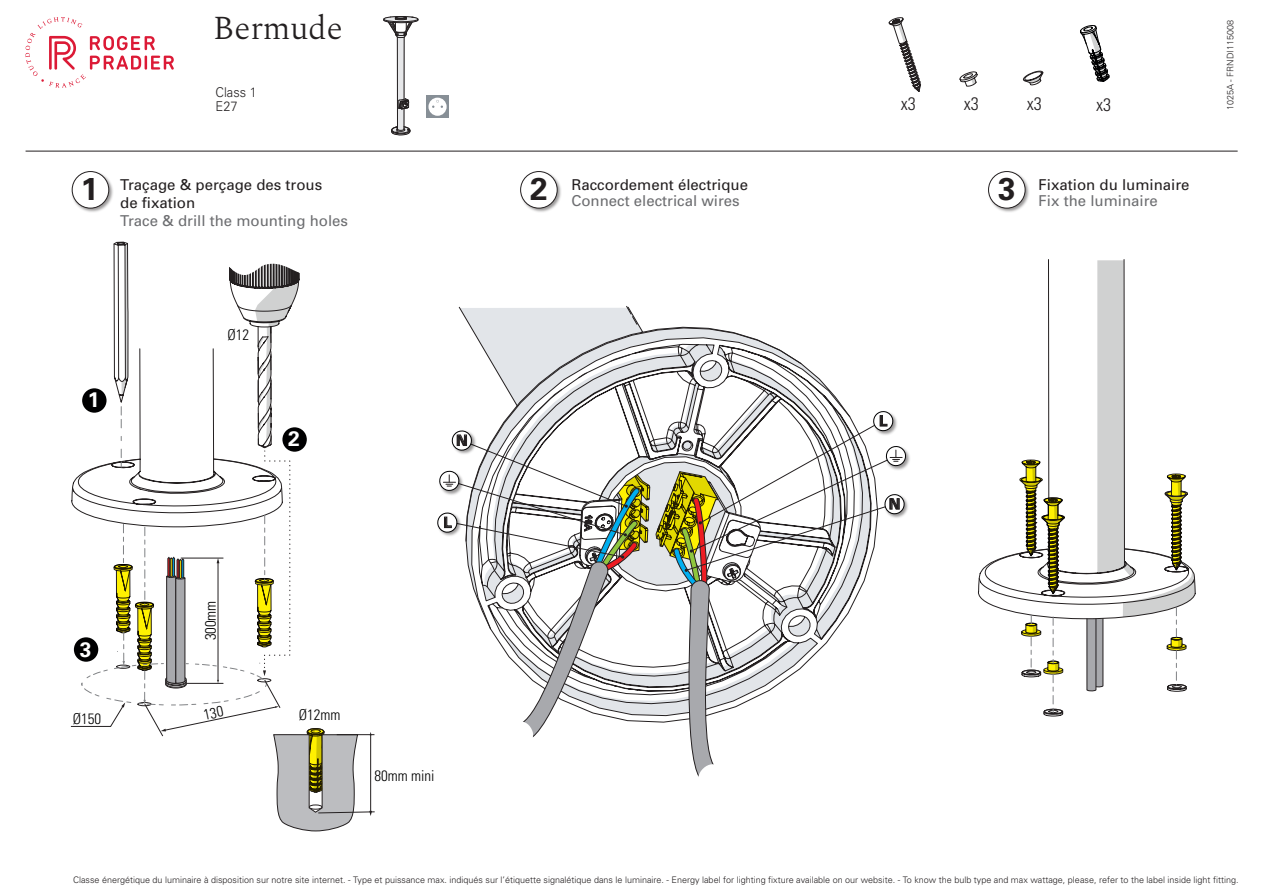
<style>
.page{position:relative;width:1263px;height:893px;background:#fff}
.page>*{position:absolute;margin:0;border:0;box-sizing:border-box;transform-origin:0 0}
.t1{font:300 33px "Spectral";color:#231f20}
.t2{font:700 31.5px "Univers LT Std";color:#231f20}
.t3{font:700 21px "Univers LT Std";color:#fff}
.t4{font:300 condensed 18px "Univers";color:#231f20}
.t5{font:15px/18px "Univers";color:#231f20}
.t6{font:15px "Univers";color:#6c6d70}
.t7{font:300 condensed 15px "Univers";color:#000001}
.t8{font:700 14.55px "Univers LT Std";color:#231f20}
.t9{font:300 13.5px/13.5px "Univers";color:#262324;scale:.95 1}
.t10{font:300 9px "Univers";color:#231f20}
.t11{font:300 9px "Univers";color:#262324}
</style>
<div class="page">
<svg style="left:25px;top:17px;width:149px;height:71px"></svg>
<hr style="left:26px;top:151px;width:1212px;height:1px;background:#231f20">
<div style="left:426px;top:95px;width:23px;height:23px;background:#878f96"></div>
<div style="left:428px;top:98px;width:19px;height:18px;background:#fff;border-radius:50%"></div>
<svg style="left:432px;top:100px;width:11px;height:8px"></svg>
<svg style="left:384px;top:16px;width:35px;height:120px"></svg>
<img style="left:988px;top:171px;width:41px;height:41px">
<div style="left:988px;top:172px;width:37px;height:36px;background:#fff;border-radius:50%"></div>
<div style="left:988px;top:171px;width:37px;height:38px;border:1px solid #231f20;border-radius:50%"></div>
<img style="left:520px;top:171px;width:41px;height:40px">
<div style="left:521px;top:172px;width:36px;height:36px;background:#fff;border-radius:50%"></div>
<div style="left:520px;top:171px;width:38px;height:38px;border:1px solid #231f20;border-radius:50%"></div>
<img style="left:71px;top:171px;width:42px;height:41px">
<div style="left:72px;top:172px;width:37px;height:36px;background:#fff;border-radius:50%"></div>
<div style="left:72px;top:171px;width:37px;height:38px;border:1px solid #231f20;border-radius:50%"></div>
<img style="left:907px;top:451px;width:3px;height:15px">
<svg style="left:437px;top:306px;width:470px;height:471px"></svg>
<svg style="left:1026px;top:260px;width:97px;height:200px"></svg>
<hr style="left:1123px;top:259px;width:2px;height:290px;background:#231f20">
<hr style="left:1048px;top:259px;width:1px;height:239px;background:#231f20">
<svg style="left:978px;top:460px;width:218px;height:257px"></svg>
<svg style="left:888px;top:17px;width:156px;height:75px"></svg>
<svg style="left:1080px;top:25px;width:30px;height:57px"></svg>
<svg style="left:70px;top:241px;width:305px;height:591px"></svg>
<h1 class="t1" style="left:213px;top:4px;width:131px">Bermude</h1>
<h3 class="t9" style="left:216px;top:85px;width:45px">Class 1<br>E27</h3>
<h2 class="t2" style="left:81px;top:171px;width:19px">1</h2>
<h3 class="t5" style="left:120px;top:176px;width:204px">Traçage &amp; perçage des trous de fixation</h3>
<h3 class="t6" style="left:120px;top:212px;width:229px">Trace &amp; drill the mounting holes</h3>
<h3 class="t3" style="left:88px;top:388px;width:13px">1</h3>
<h3 class="t3" style="left:80px;top:637px;width:13px">3</h3>
<h3 class="t7" style="left:73px;top:710px;width:30px">Ø150</h3>
<h3 class="t7" style="left:227px;top:325px;width:23px">Ø12</h3>
<h3 class="t7" style="left:202px;top:640px;width:42px;rotate:-90deg">300mm</h3>
<h3 class="t3" style="left:288px;top:427px;width:13px">2</h3>
<h3 class="t8" style="left:456px;top:432px;width:13px">N</h3>
<h3 class="t8" style="left:443px;top:514px;width:10px">L</h3>
<h3 class="t7" style="left:299px;top:705px;width:43px">Ø12mm</h3>
<h3 class="t7" style="left:374px;top:767px;width:62px">80mm mini</h3>
<h3 class="t6" style="left:530px;top:192px;width:211px"><sup>2</sup> Connect electrical wires</h3>
<h3 class="t5" style="left:571px;top:176px;width:178px">Raccordement électrique</h3>
<h3 class="t4" style="left:901px;top:93px;width:16px">x3</h3>
<h3 class="t4" style="left:964px;top:93px;width:16px">x3</h3>
<h3 class="t4" style="left:1027px;top:93px;width:16px">x3</h3>
<h3 class="t4" style="left:1096px;top:93px;width:16px">x3</h3>
<h3 class="t6" style="left:998px;top:192px;width:161px"><sup>3</sup> Fix the luminaire</h3>
<h3 class="t5" style="left:1039px;top:176px;width:152px">Fixation du luminaire</h3>
<p class="t11" style="left:1225px;top:110px;width:92px;rotate:-90deg">1025A - FRNDI115008</p>
<h3 class="t8" style="left:879px;top:412px;width:10px">L</h3>
<h3 class="t8" style="left:889px;top:496px;width:13px">N</h3>
<p class="t10" style="left:73px;top:874px;width:1167px">Classe énergétique du luminaire à disposition sur notre site internet. - Type et puissance max. indiqués sur l’étiquette signalétique dans le luminaire. - Energy label for lighting fixture available on our website. - To know the bulb type and max wattage, please, refer to the label inside light fitting.</p>
</div>
